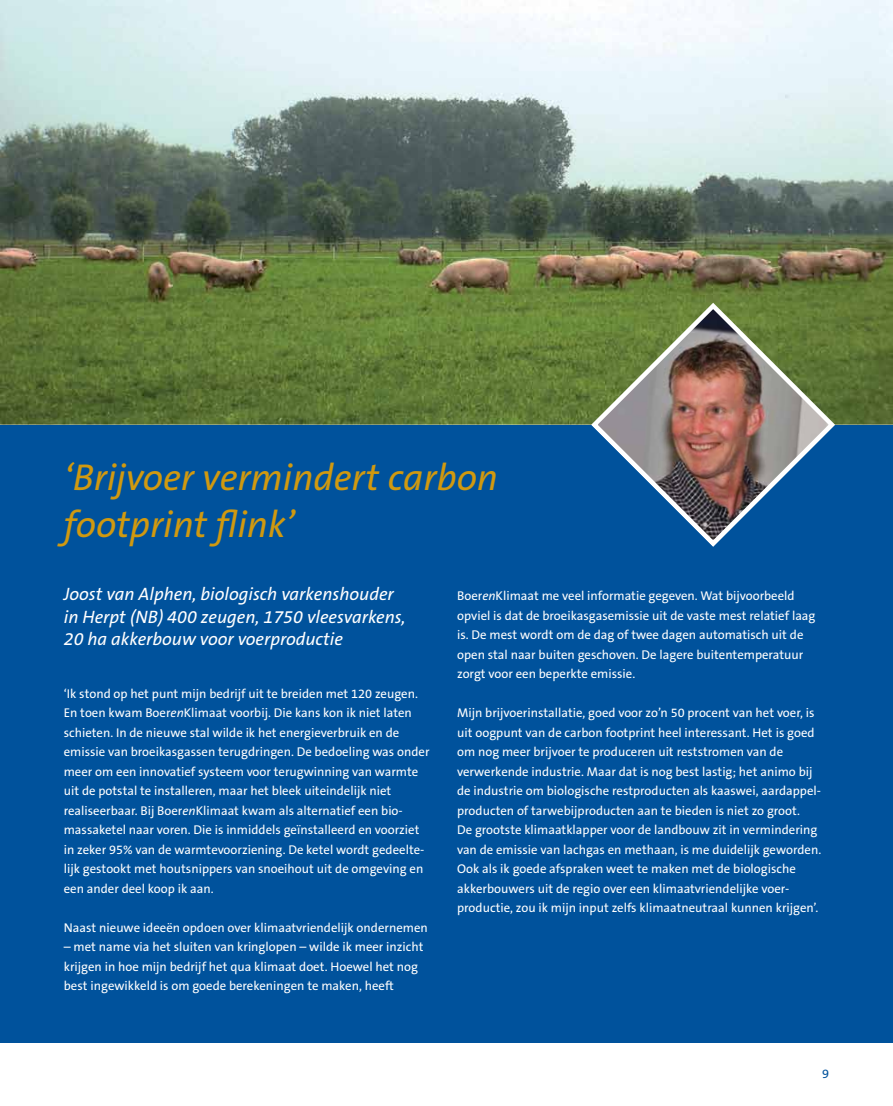
<style>
.page{position:relative;width:893px;height:1106px;background:#fff}
.page>*{position:absolute;margin:0;border:0;box-sizing:border-box;transform-origin:0 0}
.t1{font:italic 37.5px/46.5px "The Sans B5 Plain";color:#d09910}
.t2{font:italic 18px/22.5px "The Sans B5 Plain";color:#fff}
.t3{font:12.75px/19.5px "The Sans B5 Plain";color:#fff}
.t4{font:12.75px "The Sans B5 Plain";color:#00529c}
.s1{font-style:italic}
</style>
<div class="page">
<div style="left:0;top:0;width:893px;height:1042px;background:#00529c"></div>
<img style="left:0;top:0;width:893px;height:424px">
<img style="left:588px;top:299px;width:250px;height:248px">
<h1 class="t1" style="left:64px;top:455px;width:436px">‘Brijvoer vermindert carbon footprint flink’</h1>
<h2 class="t2" style="left:64px;top:583px;width:343px">Joost van Alphen, biologisch varkenshouder in Herpt (NB) 400 zeugen, 1750 vleesvarkens,<br>20 ha akkerbouw voor voerproductie</h2>
<p class="t3" style="left:64px;top:684px;width:367px">‘Ik stond op het punt mijn bedrijf uit te breiden met 120 zeugen.<br>En toen kwam Boer<span class="s1">en</span>Klimaat voorbij. Die kans kon ik niet laten schieten. In de nieuwe stal wilde ik het energieverbruik en de emissie van broeikasgassen terugdringen. De bedoeling was onder meer om een innovatief systeem voor terugwinning van warmte uit de potstal te installeren, maar het bleek uiteindelijk niet realiseerbaar. Bij Boer<span class="s1">en</span>Klimaat kwam als alternatief een bio&shy;massaketel naar voren. Die is inmiddels geïnstalleerd en voorziet in zeker 95% van de warmtevoorziening. De ketel wordt gedeelte&shy;lijk gestookt met houtsnippers van snoeihout uit de omgeving en een ander deel koop ik aan.</p>
<p class="t3" style="left:64px;top:918px;width:366px">Naast nieuwe ideeën opdoen over klimaatvriendelijk ondernemen</p>
<p class="t3" style="left:64px;top:937px;width:361px">– met name via het sluiten van kringlopen – wilde ik meer inzicht krijgen in hoe mijn bedrijf het qua klimaat doet. Hoewel het nog best ingewikkeld is om goede berekeningen te maken, heeft</p>
<p class="t3" style="left:457px;top:586px;width:360px">Boer<span class="s1">en</span>Klimaat me veel informatie gegeven. Wat bijvoorbeeld opviel is dat de broeikasgasemissie uit de vaste mest relatief laag is. De mest wordt om de dag of twee dagen automatisch uit de open stal naar buiten geschoven. De lagere buitentemperatuur zorgt voor een beperkte emissie.</p>
<p class="t3" style="left:457px;top:703px;width:366px">Mijn brijvoerinstallatie, goed voor zo’n 50 procent van het voer, is uit oogpunt van de carbon footprint heel interessant. Het is goed om nog meer brijvoer te produceren uit reststromen van de verwerkende industrie. Maar dat is nog best lastig; het animo bij de industrie om biologische restproducten als kaaswei, aardappel&shy;producten of tarwebijproducten aan te bieden is niet zo groot.<br>De grootste klimaatklapper voor de landbouw zit in vermindering van de emissie van lachgas en methaan, is me duidelijk geworden.<br>Ook als ik goede afspraken weet te maken met de biologische akkerbouwers uit de regio over een klimaatvriendelijke voer&shy;productie, zou ik mijn input zelfs klimaatneutraal kunnen krijgen’.</p>
<p class="t4" style="left:822px;top:1067px;width:9px">9</p>
</div>
